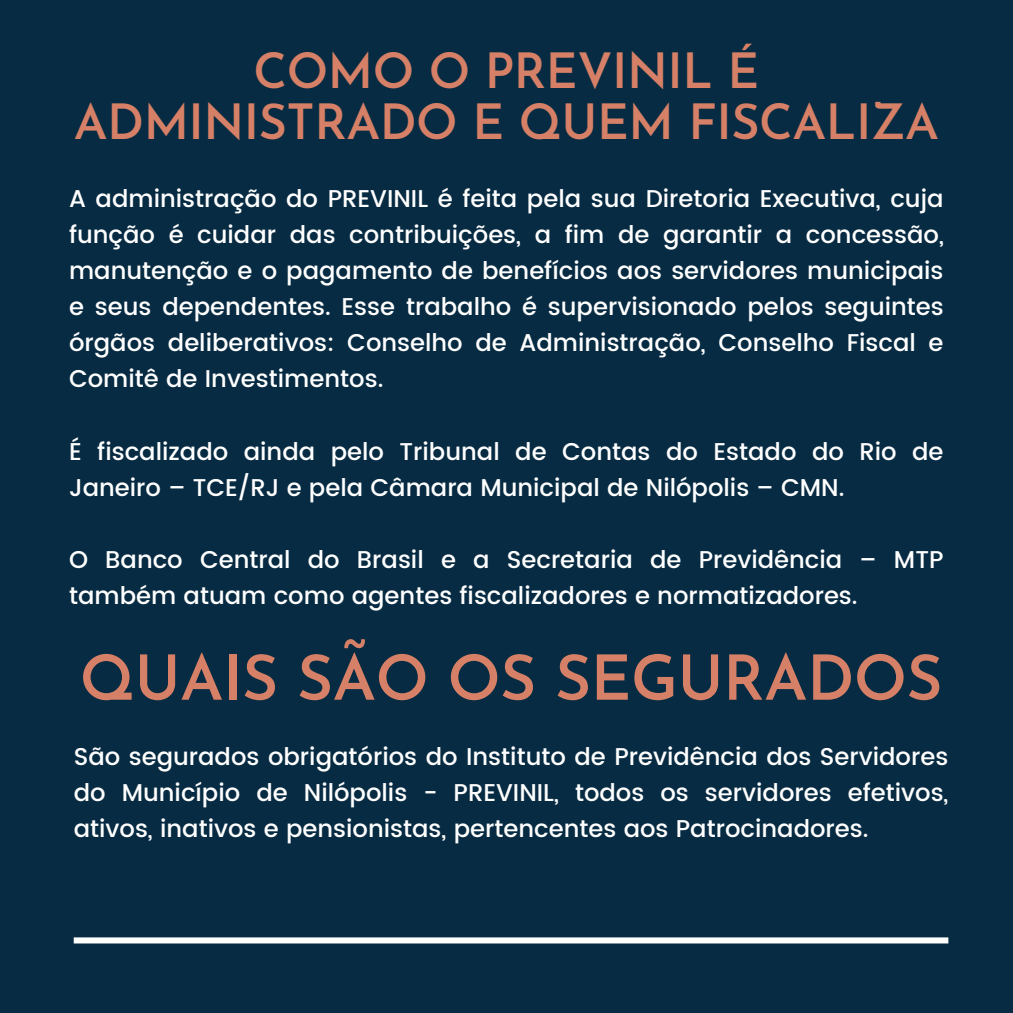
<style>
.page{position:relative;width:1013px;height:1013px;background:#fff}
.page>*{position:absolute;margin:0;border:0;box-sizing:border-box;transform-origin:0 0}
.t1{font:600 62.25px "Josefin Sans";letter-spacing:-.01em;color:#d68167}
.t2{font:600 48.5px/50.6px "Josefin Sans";letter-spacing:-.01em;color:#d68167;text-align:center}
.t3{font:500 24.25px/36.1px "Poppins";color:#fff;text-align:justify}
</style>
<div class="page">
<div style="left:0;top:0;width:1012px;height:1012px;background:#072b42"></div>
<svg style="left:74px;top:937px;width:874px;height:6px"></svg>
<h2 class="t2" style="left:74px;top:51px;width:866px">COMO O PREVINIL É<br>ADMINISTRADO E QUEM FISCALIZA</h2>
<p class="t3" style="left:69px;top:180px;width:876px">A administração do PREVINIL é feita pela sua Diretoria Executiva, cuja função é cuidar das contribuições, a fim de garantir a concessão, manutenção e o pagamento de benefícios aos servidores municipais e seus dependentes. Esse trabalho é supervisionado pelos seguintes órgãos deliberativos: Conselho de Administração, Conselho Fiscal e Comitê de Investimentos.</p>
<p class="t3" style="left:69px;top:433px;width:876px">É fiscalizado ainda pelo Tribunal de Contas do Estado do Rio de<br>Janeiro – TCE/RJ e pela Câmara Municipal de Nilópolis – CMN.</p>
<p class="t3" style="left:69px;top:541px;width:875px">O Banco Central do Brasil e a Secretaria de Previdência – MTP também atuam como agentes fiscalizadores e normatizadores.</p>
<h1 class="t1" style="left:80px;top:653px;width:864px">QUAIS SÃO OS SEGURADOS</h1>
<p class="t3" style="left:74px;top:738px;width:876px">São segurados obrigatórios do Instituto de Previdência dos Servidores do Município de Nilópolis - PREVINIL, todos os servidores efetivos, ativos, inativos e pensionistas, pertencentes aos Patrocinadores.</p>
</div>
